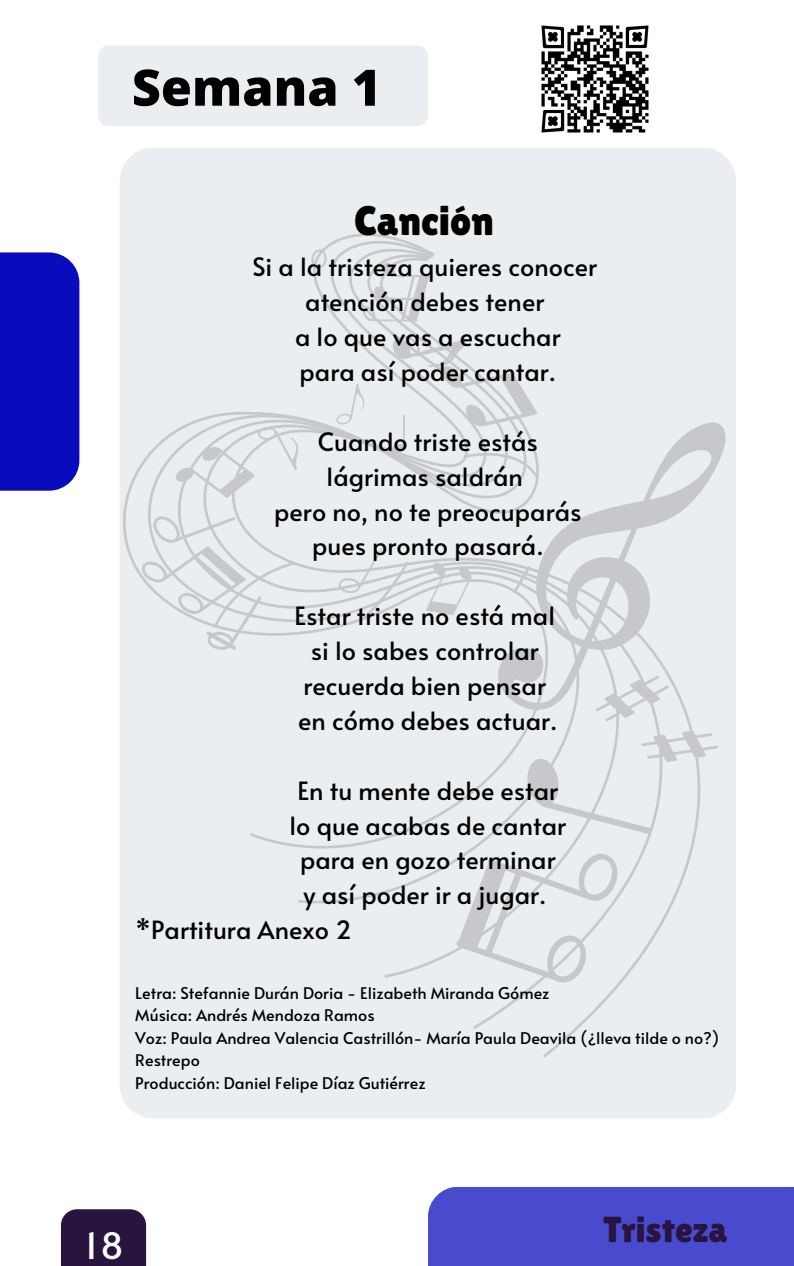
<style>
.page{position:relative;width:794px;height:1266px;background:#fff}
.page>*{position:absolute;margin:0;border:0;box-sizing:border-box;transform-origin:0 0}
.t1{font:800 50.25px "Open Sans";color:#000}
.t2{font:41.25px "Lilita One";color:#000}
.t3{font:36px "Lilita One";color:#29133f}
.t4{font:36px "Alata";color:#fff}
.t5{font:25.05px "Alata";color:#000}
.t6{font:16.12px/22.5px "Alata";color:#000}
</style>
<div class="page">
<div style="left:427px;top:1186px;width:366px;height:80px;background:#494bce"></div>
<div style="left:61px;top:1209px;width:85px;height:57px;background:#29133f"></div>
<div style="left:98px;top:45px;width:329px;height:81px;background:#ebeef1;border-radius:10px"></div>
<div style="left:120px;top:148px;width:615px;height:970px;background:#ebeef1;border-radius:33px"></div>
<svg style="left:1px;top:233px;width:420px;height:340px"></svg>
<svg style="left:138px;top:247px;width:584px;height:753px"></svg>
<img style="left:541px;top:25px;width:108px;height:108px">
<p class="t1" style="left:132px;top:52px;width:251px">Semana 1</p>
<p class="t2" style="left:354px;top:197px;width:141px">Canción</p>
<p class="t5" style="left:252px;top:249px;width:346px">Si a la tristeza quieres conocer</p>
<p class="t5" style="left:305px;top:284px;width:240px">atención debes tener</p>
<p class="t5" style="left:295px;top:319px;width:267px">a lo que vas a escuchar</p>
<p class="t5" style="left:299px;top:353px;width:258px">para así poder cantar.</p>
<p class="t5" style="left:318px;top:423px;width:221px">Cuando triste estás</p>
<p class="t5" style="left:326px;top:458px;width:198px">lágrimas saldrán</p>
<p class="t5" style="left:274px;top:493px;width:308px">pero no, no te preocuparás</p>
<p class="t5" style="left:312px;top:528px;width:233px">pues pronto pasará.</p>
<p class="t5" style="left:294px;top:598px;width:262px">Estar triste no está mal</p>
<p class="t5" style="left:310px;top:632px;width:229px">si lo sabes controlar</p>
<p class="t5" style="left:303px;top:667px;width:244px">recuerda bien pensar</p>
<p class="t5" style="left:298px;top:702px;width:261px">en cómo debes actuar.</p>
<p class="t5" style="left:297px;top:772px;width:262px">En tu mente debe estar</p>
<p class="t5" style="left:289px;top:807px;width:278px">lo que acabas de cantar</p>
<p class="t5" style="left:300px;top:842px;width:257px">para en gozo terminar</p>
<p class="t5" style="left:303px;top:877px;width:245px">y así poder ir a jugar.</p>
<p class="t5" style="left:135px;top:911px;width:218px">*Partitura Anexo 2</p>
<p class="t6" style="left:135px;top:981px;width:415px">Letra: Stefannie Durán Doria - Elizabeth Miranda Gómez</p>
<p class="t6" style="left:135px;top:1003px;width:241px">Música: Andrés Mendoza Ramos</p>
<p class="t6" style="left:135px;top:1026px;width:585px">Voz: Paula Andrea Valencia Castrillón- María Paula Deavila (¿lleva tilde o no?)<br>Restrepo</p>
<p class="t6" style="left:135px;top:1071px;width:291px">Producción: Daniel Felipe Díaz Gutiérrez</p>
<p class="t4" style="left:85px;top:1219px;width:40px">18</p>
<p class="t3" style="left:603px;top:1209px;width:126px">Tristeza</p>
</div>
